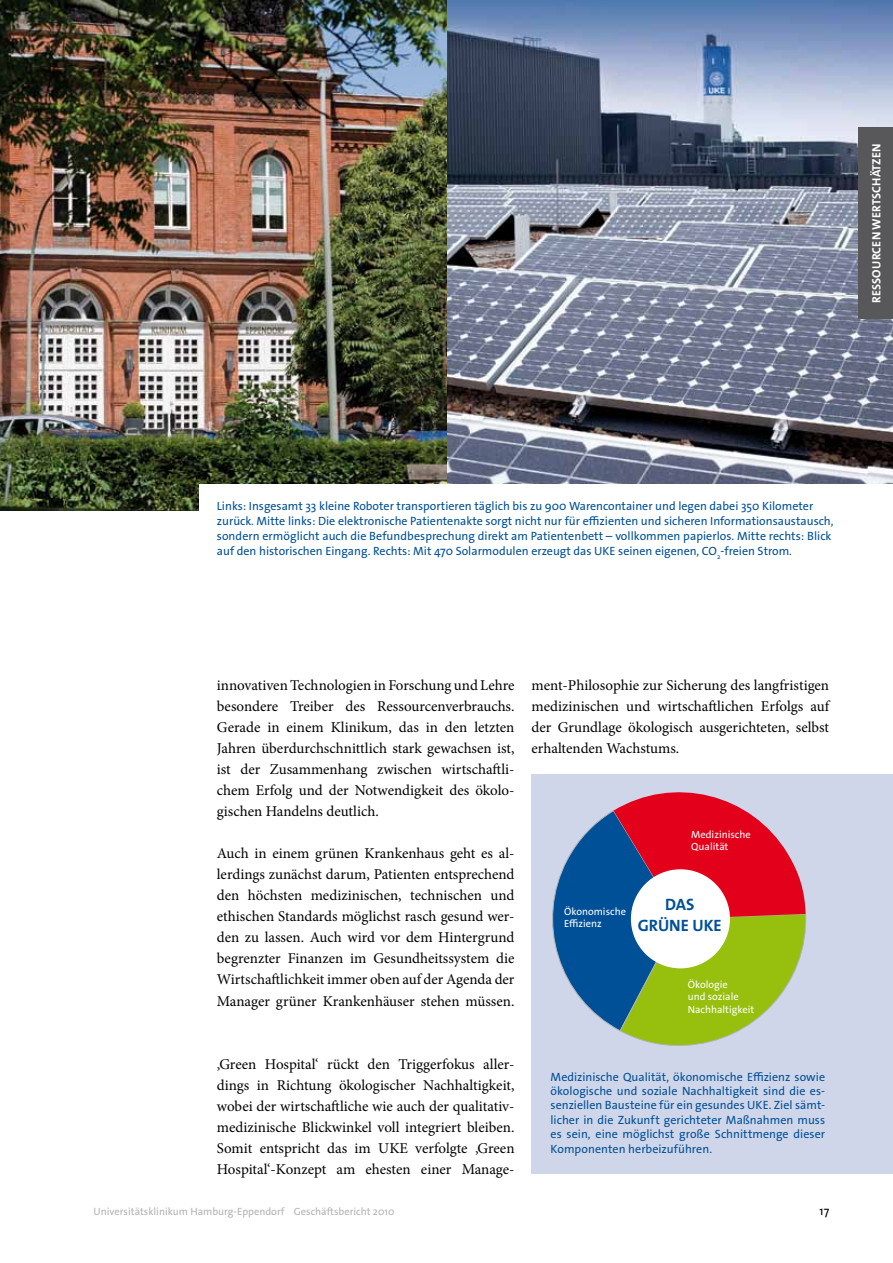
<style>
.page{position:relative;width:893px;height:1263px;background:#fff}
.page>*{position:absolute;margin:0;border:0;box-sizing:border-box;transform-origin:0 0}
.t1{font:700 16.5px/21px "The Sans Os F";color:#005097}
.t2{font:15px/21px "Minion Pro";letter-spacing:-.005em;color:#000;text-align:justify}
.t3{font:12px/14.4px "The Sans Os F";color:#005097;text-align:justify}
.t4{font:700 12px "The Sans Os F";letter-spacing:.015em;color:#fff}
.t5{font:12px "The Sans Os F";color:#000}
.t6{font:10.5px/12.5px "The Sans Os F";color:#fff}
.t7{font:10.5px "The Sans Os F";color:#b1b3b4}
</style>
<div class="page">
<img style="left:0;top:0;width:893px;height:510px">
<div style="left:531px;top:774px;width:362px;height:400px;background:#d0d6e9"></div>
<svg style="left:552px;top:792px;width:255px;height:254px"></svg>
<div style="left:631px;top:869px;width:99px;height:99px;background:#fff;border-radius:50%"></div>
<div style="left:859px;top:128px;width:34px;height:191px;background:#58585a"></div>
<div style="left:200px;top:484px;width:693px;height:80px;background:#fff"></div>
<p class="t4" style="left:869px;top:303px;width:161px;rotate:-90deg">RESSOURCEN WERTSCHÄTZEN</p>
<p class="t3" style="left:217px;top:499px;width:618px;line-height:15px;text-align:left">Links: I nsgesamt 33 kleine Roboter transportieren täglich bis zu 900 Warencontainer und legen dabei 350 Kilometer zurück. Mitte links: Die elektronische Patientenakte sorgt nicht nur für effizienten und sicheren I nformationsaustausch, sondern ermöglicht auch die Befundbesprechung direkt am Patientenbett – vollkommen papierlos. Mitte rechts: Blick auf den historischen Eingang. Rechts: Mit 470 Solarmodulen erzeugt das U KE seinen eigenen, CO<sub>2</sub>-freien Strom.</p>
<p class="t2" style="left:217px;top:675px;width:299px">innovativen Technologien in Forschung und Lehre besondere Treiber des Ressourcenverbrauchs.<br>Gerade in einem Klinikum, das in den letzten Jahren überdurchschnittlich stark gewachsen ist, ist der Zusammenhang zwischen wirtschaftli&shy;chem Erfolg und der Notwendigkeit des ökolo&shy;gischen Handelns deutlich.</p>
<p class="t2" style="left:217px;top:843px;width:299px">Auch in einem grünen Krankenhaus geht es al&shy;lerdings zunächst darum, Patienten entsprechend den höchsten medizinischen, technischen und ethischen Standards möglichst rasch gesund wer&shy;den zu lassen. Auch wird vor dem Hintergrund begrenzter Finanzen im Gesundheitssystem die Wirtschaftlichkeit immer oben auf der Agenda der Manager grüner Krankenhäuser stehen müssen.</p>
<p class="t2" style="left:217px;top:1053px;width:299px">‚Green Hospital‘ rückt den Triggerfokus aller&shy;dings in Richtung ökologischer Nachhaltigkeit, wobei der wirtschaftliche wie auch der qualitativ&shy;medizinische Blickwinkel voll integriert bleiben.<br>Somit entspricht das im UKE verfolgte ‚Green Hospital‘-Konzept am ehesten einer Manage-</p>
<p class="t2" style="left:531px;top:675px;width:299px">ment-Philosophie zur Sicherung des langfristigen medizinischen und wirtschaftlichen Erfolgs auf der Grundlage ökologisch ausgerichteten, selbst erhaltenden Wachstums.</p>
<p class="t6" style="left:691px;top:828px;width:61px">Medizinische<br>Qualität</p>
<p class="t6" style="left:564px;top:905px;width:63px">Ökonomische<br>Effizienz</p>
<p class="t1" style="left:638px;top:894px;width:65px;text-indent:27px">DAS<br>GRÜNE UKE</p>
<p class="t6" style="left:688px;top:978px;width:68px">Ökologie<br>und soziale<br>Nachhaltigkeit</p>
<p class="t3" style="left:550px;top:1069px;width:276px">Medizinische Qualität, ökonomische Effizienz sowie ökologische und soziale Nachhaltigkeit sind die es&shy;senziellen Bausteine für ein gesundes U KE. Ziel sämt&shy;licher in die Zukunft gerichteter Maßnahmen muss es sein, eine möglichst große Schnittmenge dieser Komponenten herbeizuführen.</p>
<p class="t7" style="left:94px;top:1205px;width:302px">U niversitätsklinikum Hamburg-Eppendorf Geschäftsbericht 2010</p>
<p class="t5" style="left:820px;top:1203px;width:11px">17</p>
</div>
